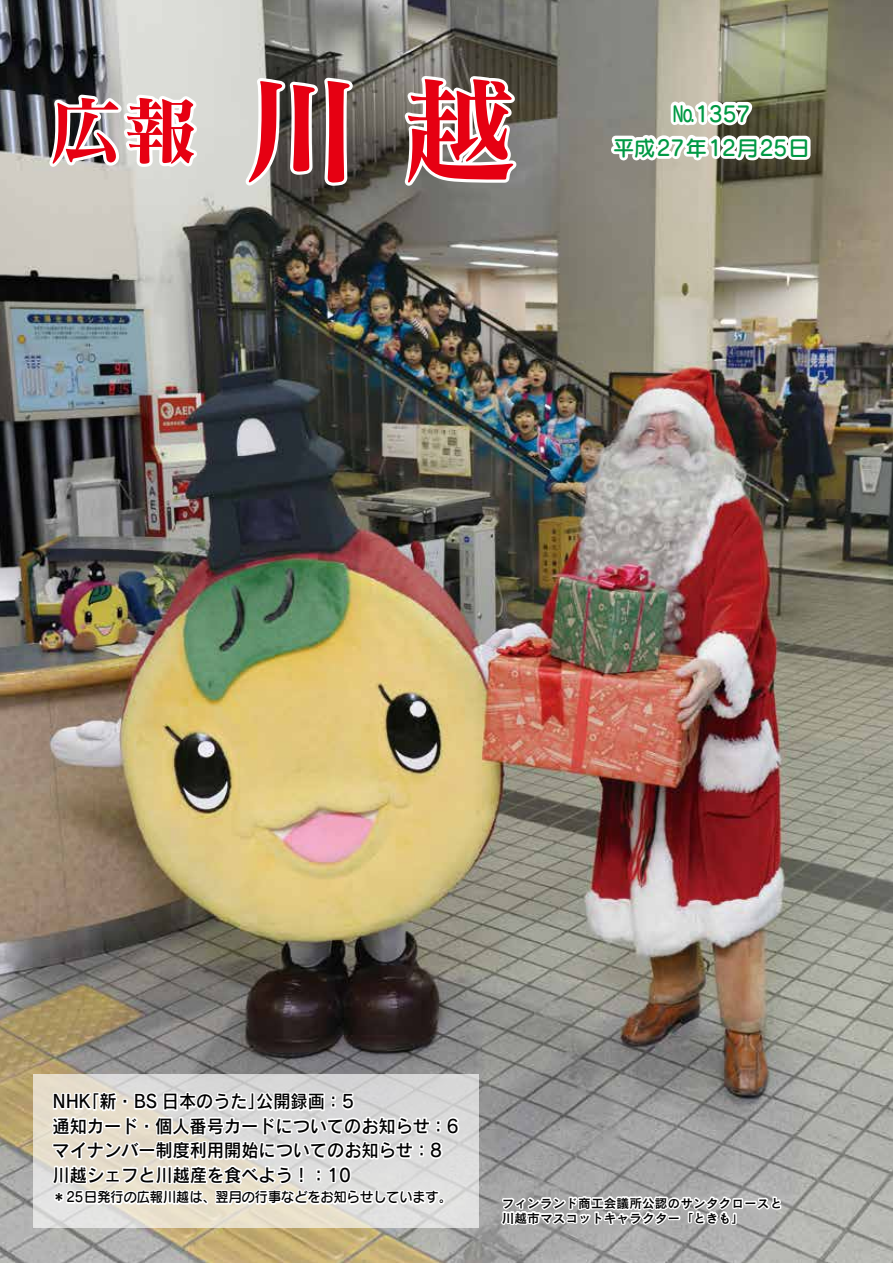
<style>
.page{position:relative;width:893px;height:1263px;background:#fff}
.page>*{position:absolute;margin:0;border:0;box-sizing:border-box;transform-origin:0 0}
.t1{font:74.4px "Matisse Pro B";color:#e60012}
.t2{font:21.3px/34px "Seurat Pro DB";color:#094;text-align:center}
.t3{font:18px/24.5px "Rodin Pro DB";color:#000;scale:.95 1}
.t4{font:13.8px "Seurat Pro DB";color:#000;scale:.95 1}
.t5{font:12.75px/14.9px "Cezanne Pro DB";color:#000}
.s1{font-size:117px}
</style>
<div class="page">
<img style="left:0;top:0;width:893px;height:1263px">
<svg style="left:46px;top:59px;width:156px;height:259px"></svg>
<svg style="left:242px;top:75px;width:114px;height:114px"></svg>
<svg style="left:402px;top:73px;width:120px;height:116px"></svg>
<svg style="left:607px;top:0;width:207px;height:312px;background:#a3a08f"></svg>
<svg style="left:497px;top:1166px;width:287px;height:79px"></svg>
<svg style="left:33px;top:1073px;width:445px;height:154px;background:#dddbd6"></svg>
<svg style="left:49px;top:1062px;width:412px;height:201px"></svg>
<h1 class="t1" style="left:49px;top:82px;width:472px">広報 <span class="s1">川 越</span></h1>
<p class="t2" style="left:613px;top:96px;width:198px">№1357<br>平成27年12月25日</p>
<p class="t3" style="left:53px;top:1089px;width:429px">NHK「新・BS 日本のうた」公開録画：5<br>通知カード・個人番号カードについてのお知らせ：6マイナンバー制度利用開始についてのお知らせ：8川越シェフと川越産を食べよう！：10</p>
<p class="t4" style="left:53px;top:1188px;width:422px">＊25日発行の広報川越は、翌月の行事などをお知らせしています。</p>
<p class="t5" style="left:502px;top:1195px;width:282px">フィンランド商工会議所公認のサンタクロースと川越市マスコットキャラクター「ときも」</p>
</div>
